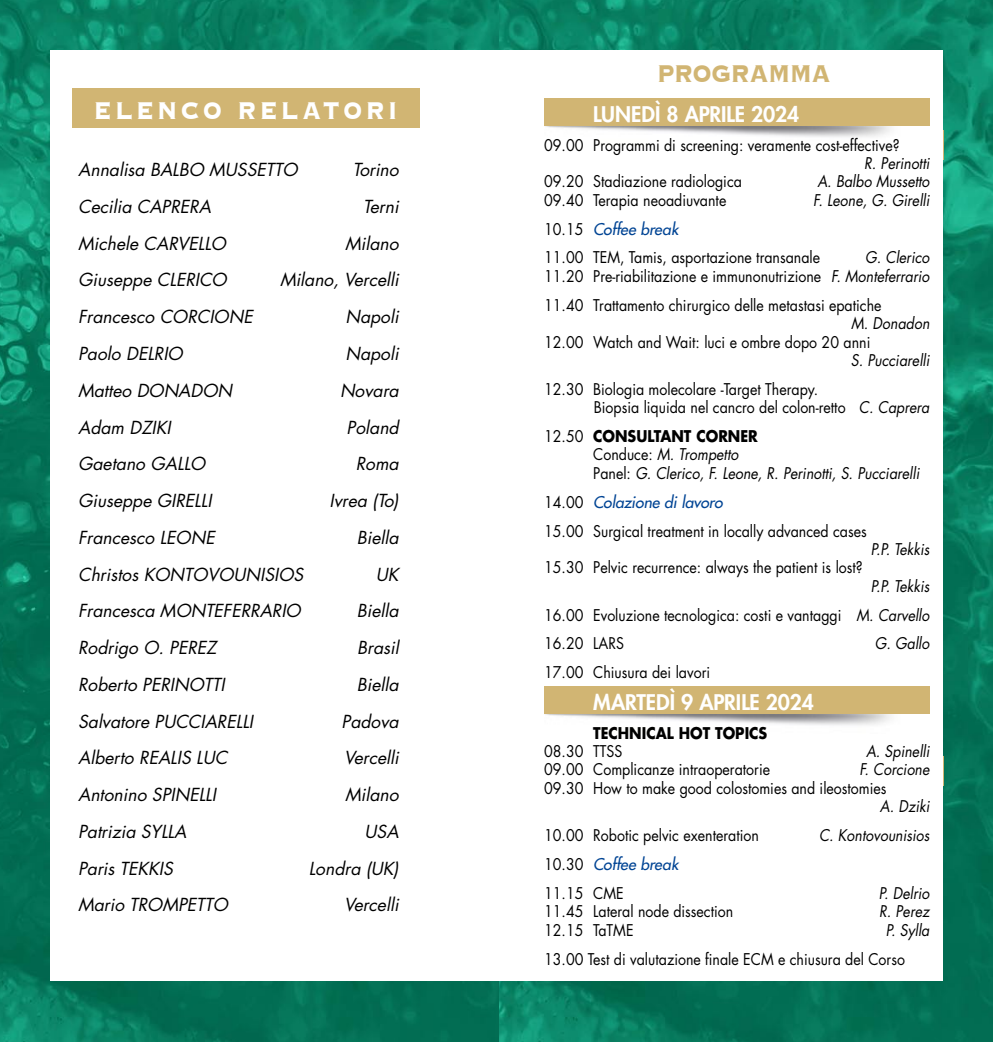
<style>
.page{position:relative;width:993px;height:1042px;background:#fff}
.page>*{position:absolute;margin:0;border:0;box-sizing:border-box;transform-origin:0 0}
.t1{font:700 31.5px "Copperplate";letter-spacing:.115em;color:#fff;scale:.85 1}
.t2{font:700 31.5px "Copperplate";letter-spacing:-.02em;color:#d1b573;scale:.85 1}
.t3{font:800 21px "Futura";letter-spacing:-.005em;color:#fff}
.t4{font:italic 17.5px "Futura";color:#000}
.t5{font:15.75px/28.9px "Futura";color:#000;scale:.9 1}
.t6{font:italic 15.75px/18.4px "Futura";color:#000;scale:.9 1}
.t7{font:700 15.75px "Futura";color:#000;scale:.9 1}
.s1{font-style:italic;color:#004494}
.s2{font-style:italic}
.s3{font-style:normal}
.s4{font-weight:700;font-style:normal}
</style>
<div class="page">
<img style="left:498px;top:0;width:494px;height:1042px">
<img style="left:0;top:0;width:498px;height:1042px">
<div style="left:50px;top:50px;width:893px;height:931px;background:#fff"></div>
<div style="left:544px;top:98px;width:385px;height:28px;background:#d1b573"></div>
<div style="left:544px;top:687px;width:385px;height:27px;background:#d1b573"></div>
<div style="left:72px;top:88px;width:347px;height:40px;background:#d1b573"></div>
<h1 class="t1" style="left:94px;top:90px;width:359px">ELENCO RELATORI</h1>
<p class="t4" style="left:78px;top:158px;width:225px">Annalisa BALBO MUSSETTO</p>
<p class="t4" style="left:353px;top:158px;width:51px">Torino</p>
<p class="t4" style="left:78px;top:194px;width:138px">Cecilia CAPRERA</p>
<p class="t4" style="left:363px;top:194px;width:41px">Terni</p>
<p class="t4" style="left:78px;top:231px;width:153px">Michele CARVELLO</p>
<p class="t4" style="left:345px;top:231px;width:59px">Milano</p>
<p class="t4" style="left:78px;top:268px;width:154px">Giuseppe CLERICO</p>
<p class="t4" style="left:280px;top:268px;width:124px">Milano, Vercelli</p>
<p class="t4" style="left:78px;top:305px;width:180px">Francesco CORCIONE</p>
<p class="t4" style="left:345px;top:305px;width:59px">Napoli</p>
<p class="t4" style="left:78px;top:341px;width:110px">Paolo DELRIO</p>
<p class="t4" style="left:345px;top:341px;width:59px">Napoli</p>
<p class="t4" style="left:78px;top:378px;width:159px">Matteo DONADON</p>
<p class="t4" style="left:340px;top:378px;width:64px">Novara</p>
<p class="t4" style="left:78px;top:415px;width:98px">Adam DZIKI</p>
<p class="t4" style="left:346px;top:415px;width:58px">Poland</p>
<p class="t4" style="left:78px;top:452px;width:133px">Gaetano GALLO</p>
<p class="t4" style="left:355px;top:452px;width:49px">Roma</p>
<p class="t4" style="left:78px;top:488px;width:139px">Giuseppe GIRELLI</p>
<p class="t4" style="left:329px;top:488px;width:75px">Ivrea (To)</p>
<p class="t4" style="left:78px;top:525px;width:142px">Francesco LEONE</p>
<p class="t4" style="left:357px;top:525px;width:47px">Biella</p>
<p class="t4" style="left:78px;top:562px;width:231px">Christos KONTOVOUNISIOS</p>
<p class="t4" style="left:376px;top:562px;width:28px">UK</p>
<p class="t4" style="left:78px;top:599px;width:228px">Francesca MONTEFERRARIO</p>
<p class="t4" style="left:357px;top:599px;width:47px">Biella</p>
<p class="t4" style="left:78px;top:635px;width:144px">Rodrigo O. PEREZ</p>
<p class="t4" style="left:357px;top:635px;width:47px">Brasil</p>
<p class="t4" style="left:78px;top:672px;width:152px">Roberto PERINOTTI</p>
<p class="t4" style="left:357px;top:672px;width:47px">Biella</p>
<p class="t4" style="left:78px;top:709px;width:181px">Salvatore PUCCIARELLI</p>
<p class="t4" style="left:341px;top:709px;width:63px">Padova</p>
<p class="t4" style="left:78px;top:746px;width:155px">Alberto REALIS LUC</p>
<p class="t4" style="left:344px;top:746px;width:60px">Vercelli</p>
<p class="t4" style="left:78px;top:782px;width:143px">Antonino SPINELLI</p>
<p class="t4" style="left:345px;top:782px;width:59px">Milano</p>
<p class="t4" style="left:78px;top:819px;width:114px">Patrizia SYLLA</p>
<p class="t4" style="left:364px;top:819px;width:40px">USA</p>
<p class="t4" style="left:78px;top:856px;width:100px">Paris TEKKIS</p>
<p class="t4" style="left:308px;top:856px;width:95px">Londra (UK)</p>
<p class="t4" style="left:78px;top:893px;width:155px">Mario TROMPETTO</p>
<p class="t4" style="left:344px;top:893px;width:60px">Vercelli</p>
<h1 class="t2" style="left:656px;top:53px;width:206px">PROGRAMMA</h1>
<h2 class="t3" style="left:593px;top:100px;width:207px">LUNEDÌ 8 APRILE 2024</h2>
<p class="t5" style="left:544px;top:130px;width:396px">09.00 Programmi di screening: veramente cost-effective?</p>
<p class="t6" style="left:863px;top:154px;width:74px">R. Perinotti</p>
<p class="t5" style="left:544px;top:167px;width:221px">09.20 Stadiazione radiologica</p>
<p class="t6" style="left:817px;top:172px;width:126px">A. Balbo Mussetto</p>
<p class="t5" style="left:544px;top:185px;width:204px">09.40 Terapia neoadiuvante</p>
<p class="t6" style="left:813px;top:190px;width:130px">F. Leone, G. Girelli</p>
<p class="t5" style="left:544px;top:214px;width:308px">10.15 <span class="s1">Coffee break<br></span>11.00 TEM, Tamis, asportazione transanale</p>
<p class="t5" style="left:544px;top:248px;width:429px;line-height:18.4px;text-align:right"><span class="s2">G. Clerico<br></span>11.20 Pre-riabilitazione e immunonutrizione <span class="s2">F. Monteferrario</span></p>
<p class="t5" style="left:544px;top:290px;width:376px">11.40 Trattamento chirurgico delle metastasi epatiche</p>
<p class="t6" style="left:850px;top:314px;width:89px">M. Donadon</p>
<p class="t5" style="left:544px;top:327px;width:364px">12.00 Watch and Wait: luci e ombre dopo 20 anni</p>
<p class="t6" style="left:850px;top:351px;width:89px">S. Pucciarelli</p>
<p class="t5" style="left:593px;top:379px;width:374px;line-height:18.4px;text-indent:-50px">12.30 Biologia molecolare -Target Therapy.<br>Biopsia liquida nel cancro del colon-retto <span class="s2">C. Caprera</span></p>
<p class="t6" style="left:593px;top:427px;width:364px;text-indent:-49px"><span class="s3">12.50</span> <span class="s4">CONSULTANT CORNER<br></span><span class="s3">Conduce:</span> M. Trompetto<br><span class="s3">Panel:</span> G. Clerico, F. Leone, R. Perinotti, S. Pucciarelli</p>
<p class="t5" style="left:544px;top:487px;width:360px">14.00 <span class="s1">Colazione di lavoro<br></span>15.00 Surgical treatment in locally advanced cases</p>
<p class="t6" style="left:870px;top:540px;width:67px">P.P. Tekkis</p>
<p class="t5" style="left:544px;top:553px;width:355px">15.30 Pelvic recurrence: always the patient is lost?</p>
<p class="t5" style="left:544px;top:571px;width:429px;text-align:justify;text-indent:326px"><span class="s2">P.P. Tekkis </span>16.00 Evoluzione tecnologica: costi e vantaggi <span class="s2">M. Carvello </span>16.20 LARS</p>
<p class="t6" style="left:874px;top:634px;width:62px">G. Gallo</p>
<p class="t5" style="left:544px;top:658px;width:186px">17.00 Chiusura dei lavori</p>
<h2 class="t3" style="left:593px;top:688px;width:222px">MARTEDÌ 9 APRILE 2024</h2>
<p class="t7" style="left:593px;top:722px;width:195px">TECHNICAL HOT TOPICS</p>
<p class="t5" style="left:544px;top:736px;width:88px">08.30 TTSS</p>
<p class="t6" style="left:865px;top:742px;width:72px">A. Spinelli</p>
<p class="t5" style="left:544px;top:755px;width:252px">09.00 Complicanze intraoperatorie</p>
<p class="t6" style="left:859px;top:760px;width:79px">F. Corcione</p>
<p class="t5" style="left:544px;top:773px;width:382px">09.30 How to make good colostomies and ileostomies</p>
<p class="t6" style="left:879px;top:797px;width:57px">A. Dziki</p>
<p class="t5" style="left:544px;top:820px;width:240px">10.00 Robotic pelvic exenteration</p>
<p class="t6" style="left:818px;top:826px;width:124px">C. Kontovounisios</p>
<p class="t5" style="left:544px;top:849px;width:150px">10.30 <span class="s1">Coffee break<br></span>11.15 CME</p>
<p class="t6" style="left:878px;top:883px;width:58px">P. Delrio</p>
<p class="t5" style="left:544px;top:897px;width:211px">11.45 Lateral node dissection</p>
<p class="t6" style="left:878px;top:902px;width:57px">R. Perez</p>
<p class="t5" style="left:544px;top:915px;width:101px">12.15 TaTME</p>
<p class="t6" style="left:885px;top:920px;width:50px">P. Sylla</p>
<p class="t5" style="left:544px;top:944px;width:402px">13.00 Test di valutazione finale ECM e chiusura del Corso</p>
</div>
